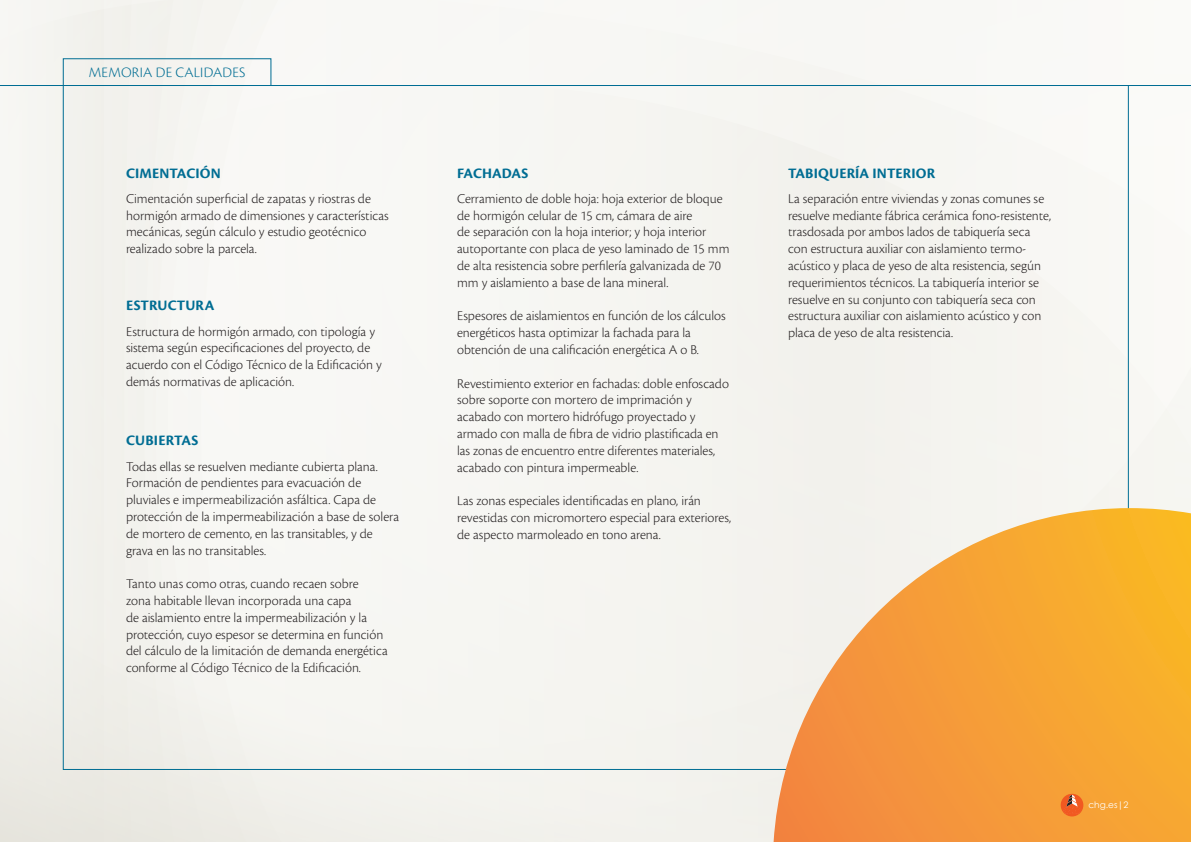
<style>
.page{position:relative;width:1191px;height:842px;background:#f6f5f1}
.page>*{position:absolute;margin:0;border:0;box-sizing:border-box;transform-origin:0 0}
.t1{font:700 15px "Cronos Pro";letter-spacing:.005em;color:#006d93}
.t2{font:300 15px "Cronos Pro";letter-spacing:.015em;color:#006d93}
.t3{font:300 14px/16.8px "Cronos Pro";color:#231f20}
.t4{font:9px "Century Gothic";color:#fff}
</style>
<div class="page">
<hr style="left:0;top:85px;width:1191px;height:1px;background:#006d93">
<svg style="left:773px;top:508px;width:418px;height:334px"></svg>
<div style="left:63px;top:58px;width:208px;height:28px;border:1px solid #006d93"></div>
<div style="left:1060px;top:794px;width:23px;height:22px;background:#f15921;border-radius:50%"></div>
<svg style="left:1063px;top:795px;width:17px;height:18px"></svg>
<p class="t2" style="left:89px;top:64px;width:158px">MEMORIA DE CALIDADES</p>
<p class="t1" style="left:126px;top:164px;width:96px">CIMENTACIÓN</p>
<p class="t3" style="left:126px;top:190px;width:264px">Cimentación superficial de zapatas y riostras de hormigón armado de dimensiones y características mecánicas, según cálculo y estudio geotécnico realizado sobre la parcela.</p>
<p class="t1" style="left:126px;top:297px;width:90px">ESTRUCTURA</p>
<p class="t3" style="left:126px;top:323px;width:257px">Estructura de hormigón armado, con tipología y sistema según especificaciones del proyecto, de acuerdo con el Código Técnico de la Edificación y demás normativas de aplicación.</p>
<p class="t1" style="left:126px;top:432px;width:74px">CUBIERTAS</p>
<p class="t3" style="left:126px;top:458px;width:274px">Todas ellas se resuelven mediante cubierta plana.<br>Formación de pendientes para evacuación de pluviales e impermeabilización asfáltica. Capa de protección de la impermeabilización a base de solera de mortero de cemento, en las transitables, y de grava en las no transitables.</p>
<p class="t3" style="left:126px;top:575px;width:263px">Tanto unas como otras, cuando recaen sobre<br>zona habitable llevan incorporada una capa<br>de aislamiento entre la impermeabilización y la protección, cuyo espesor se determina en función del cálculo de la limitación de demanda energética conforme al Código Técnico de la Edificación.</p>
<p class="t1" style="left:457px;top:164px;width:73px">FACHADAS</p>
<p class="t3" style="left:457px;top:190px;width:274px">Cerramiento de doble hoja: hoja exterior de bloque de hormigón celular de 15 cm, cámara de aire<br>de separación con la hoja interior; y hoja interior autoportante con placa de yeso laminado de 15 mm de alta resistencia sobre perfilería galvanizada de 70 mm y aislamiento a base de lana mineral.</p>
<p class="t3" style="left:457px;top:308px;width:270px">Espesores de aislamientos en función de los cálculos energéticos hasta optimizar la fachada para la obtención de una calificación energética A o B.</p>
<p class="t3" style="left:457px;top:375px;width:273px">Revestimiento exterior en fachadas: doble enfoscado sobre soporte con mortero de imprimación y acabado con mortero hidrófugo proyectado y armado con malla de fibra de vidrio plastificada en las zonas de encuentro entre diferentes materiales, acabado con pintura impermeable.</p>
<p class="t3" style="left:457px;top:492px;width:275px">Las zonas especiales identificadas en plano, irán revestidas con micromortero especial para exteriores, de aspecto marmoleado en tono arena.</p>
<p class="t1" style="left:788px;top:164px;width:149px">TABIQUERÍA INTERIOR</p>
<p class="t3" style="left:788px;top:190px;width:264px">La separación entre viviendas y zonas comunes se resuelve mediante fábrica cerámica fono-resistente, trasdosada por ambos lados de tabiquería seca con estructura auxiliar con aislamiento termo&shy;acústico y placa de yeso de alta resistencia, según requerimientos técnicos. La tabiquería interior se resuelve en su conjunto con tabiquería seca con estructura auxiliar con aislamiento acústico y con placa de yeso de alta resistencia.</p>
<p class="t4" style="left:1088px;top:799px;width:42px">chg.es|2</p>
</div>
